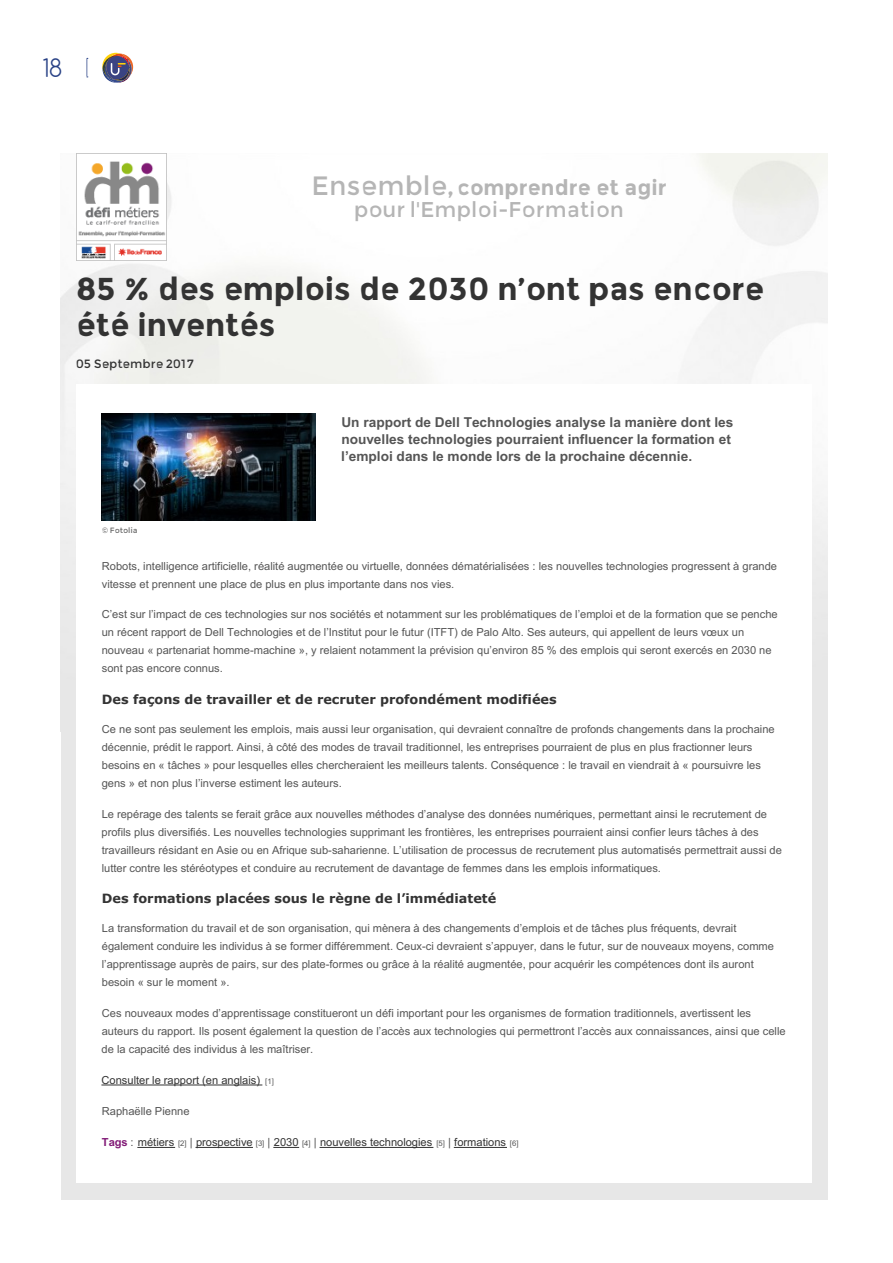
<style>
.page{position:relative;width:893px;height:1263px;background:#fff}
.page>*{position:absolute;margin:0;border:0;box-sizing:border-box;transform-origin:0 0}
.t1{font:700 31.65px/35.8px "Montserrat";color:#333}
.t2{font:300 24px "Comfortaa";color:#294286}
.t3{font:21.45px/22.2px "Montserrat";color:#b5b5b5;text-align:center}
.t4{font:700 13.65px/17.1px "Arial";color:#555}
.t5{font:700 12.9px "Verdana";color:#333}
.t6{font:12px "Montserrat";color:#333}
.t7{font:11.1px/18px "Arial";color:#555}
.t8{font:11.1px "Arial";color:#333}
.t9{font:7.65px "Montserrat";color:#666}
.s1{font-size:26.55px}
.s2{font-weight:700}
.s3{font-size:7.65px;color:#555}
.s4{font-weight:700;color:#811a76}
.s5{color:#555}
</style>
<div class="page">
<svg style="left:102px;top:53px;width:31px;height:30px"></svg>
<svg style="left:87px;top:58px;width:1px;height:20px"></svg>
<div style="left:61px;top:153px;width:766px;height:1046px;background:#e7e7e7"></div>
<img style="left:61px;top:153px;width:766px;height:376px">
<div style="left:76px;top:384px;width:736px;height:798px;background:#fff"></div>
<img style="left:76px;top:154px;width:90px;height:107px">
<img style="left:102px;top:414px;width:214px;height:107px">
<hr style="left:102px;top:1084px;width:160px;height:1px;background:#333">
<hr style="left:138px;top:1147px;width:37px;height:1px;background:#333">
<hr style="left:196px;top:1147px;width:56px;height:1px;background:#333">
<svg style="left:274px;top:1147px;width:25px;height:1px"></svg>
<hr style="left:320px;top:1147px;width:113px;height:1px;background:#333">
<hr style="left:454px;top:1147px;width:52px;height:1px;background:#333">
<h2 class="t2" style="left:43px;top:53px;width:21px">18</h2>
<h3 class="t3" style="left:311px;top:178px;width:357px"><span class="s1">Ensemble,</span> <span class="s2">comprendre et agir </span>pour l'Emploi-Formation</h3>
<h1 class="t1" style="left:76px;top:273px;width:689px">85 % des emplois de 2030 n’ont pas encore été inventés</h1>
<p class="t6" style="left:76px;top:359px;width:119px">05 Septembre 2017</p>
<p class="t9" style="left:102px;top:527px;width:37px">© Fotolia</p>
<p class="t4" style="left:341px;top:415px;width:394px">Un rapport de Dell Technologies analyse la manière dont les nouvelles technologies pourraient influencer la formation et l’emploi dans le monde lors de la prochaine décennie.</p>
<p class="t7" style="left:102px;top:558px;width:677px">Robots, intelligence artificielle, réalité augmentée ou virtuelle, données dématérialisées : les nouvelles technologies progressent à grande vitesse et prennent une place de plus en plus importante dans nos vies.</p>
<p class="t7" style="left:102px;top:606px;width:677px">C’est sur l’impact de ces technologies sur nos sociétés et notamment sur les problématiques de l’emploi et de la formation que se penche un récent rapport de Dell Technologies et de l’Institut pour le futur (ITFT) de Palo Alto. Ses auteurs, qui appellent de leurs vœux un nouveau « partenariat homme-machine », y relaient notamment la prévision qu’environ 85 % des emplois qui seront exercés en 2030 ne sont pas encore connus.</p>
<p class="t5" style="left:102px;top:693px;width:456px">Des façons de travailler et de recruter profondément modifiées</p>
<p class="t7" style="left:102px;top:721px;width:674px">Ce ne sont pas seulement les emplois, mais aussi leur organisation, qui devraient connaître de profonds changements dans la prochaine décennie, prédit le rapport. Ainsi, à côté des modes de travail traditionnel, les entreprises pourraient de plus en plus fractionner leurs besoins en « tâches » pour lesquelles elles chercheraient les meilleurs talents. Conséquence : le travail en viendrait à « poursuivre les gens » et non plus l’inverse estiment les auteurs.</p>
<p class="t7" style="left:102px;top:806px;width:682px">Le repérage des talents se ferait grâce aux nouvelles méthodes d’analyse des données numériques, permettant ainsi le recrutement de profils plus diversifiés. Les nouvelles technologies supprimant les frontières, les entreprises pourraient ainsi confier leurs tâches à des travailleurs résidant en Asie ou en Afrique sub-saharienne. L’utilisation de processus de recrutement plus automatisés permettrait aussi de lutter contre les stéréotypes et conduire au recrutement de davantage de femmes dans les emplois informatiques.</p>
<p class="t5" style="left:102px;top:893px;width:396px">Des formations placées sous le règne de l’immédiateté</p>
<p class="t7" style="left:102px;top:920px;width:674px">La transformation du travail et de son organisation, qui mènera à des changements d’emplois et de tâches plus fréquents, devrait également conduire les individus à se former différemment. Ceux-ci devraient s’appuyer, dans le futur, sur de nouveaux moyens, comme l’apprentissage auprès de pairs, sur des plate-formes ou grâce à la réalité augmentée, pour acquérir les compétences dont ils auront besoin « sur le moment ».</p>
<p class="t7" style="left:102px;top:1005px;width:685px">Ces nouveaux modes d’apprentissage constitueront un défi important pour les organismes de formation traditionnels, avertissent les auteurs du rapport. Ils posent également la question de l’accès aux technologies qui permettront l’accès aux connaissances, ainsi que celle de la capacité des individus à les maîtriser.</p>
<p class="t8" style="left:102px;top:1075px;width:174px">Consulter le rapport (en anglais) <span class="s3">[1]</span></p>
<p class="t7" style="left:102px;top:1103px;width:89px">Raphaëlle Pienne</p>
<p class="t8" style="left:102px;top:1138px;width:418px"><span class="s4">Tags</span> <span class="s5">:</span> métiers <span class="s3">[2]</span> <span class="s5">|</span> prospective <span class="s3">[3]</span> <span class="s5">|</span> 2030 <span class="s3">[4]</span> <span class="s5">|</span> nouvelles technologies <span class="s3">[5]</span> <span class="s5">|</span> formations <span class="s3">[6]</span></p>
</div>
